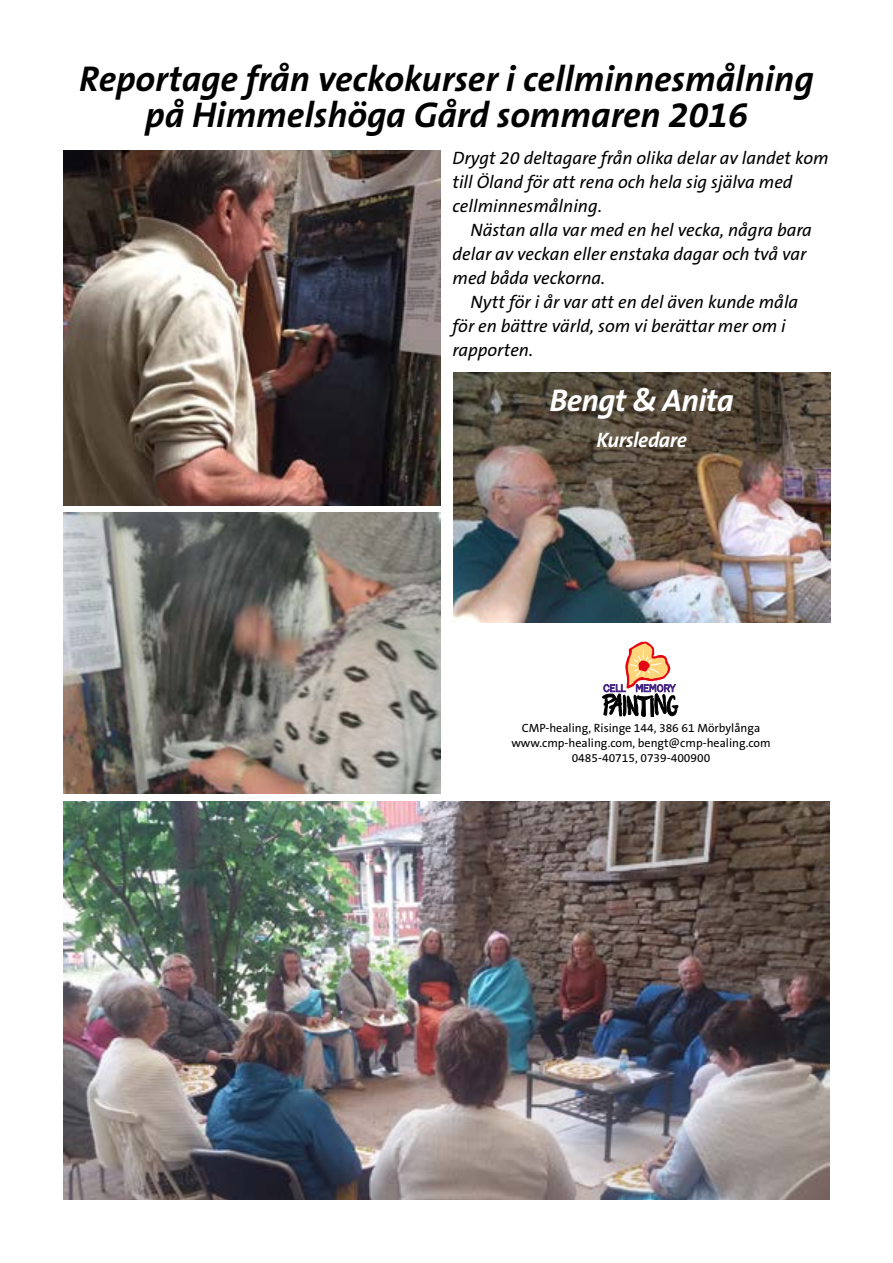
<style>
.page{position:relative;width:893px;height:1263px;background:#fff}
.page>*{position:absolute;margin:0;border:0;box-sizing:border-box;transform-origin:0 0}
.t1{font:italic 700 36px/36px "The Sans B7";color:#000;text-align:center}
.t2{font:italic 700 31.5px "The Sans B7";letter-spacing:-.02em;color:#fff}
.t3{font:italic 700 21px "The Sans B7";letter-spacing:-.02em;color:#fff}
.t4{font:italic 18px/24px "The Sans B5 Plain";color:#000}
.t5{font:12px/15px "The Sans B5 Plain";color:#000;text-align:center}
</style>
<div class="page">
<svg style="left:602px;top:641px;width:76px;height:75px"></svg>
<img style="left:453px;top:372px;width:377px;height:251px">
<img style="left:64px;top:151px;width:376px;height:354px">
<img style="left:64px;top:512px;width:376px;height:281px">
<img style="left:64px;top:801px;width:765px;height:398px">
<h1 class="t1" style="left:79px;top:62px;width:736px">Reportage från veckokurser i cellminnesmålning på Himmelshöga Gård sommaren 2016</h1>
<p class="t4" style="left:452px;top:147px;width:378px">Drygt 20 deltagare från olika delar av landet kom till Öland för att rena och hela sig själva med cellminnesmålning.</p>
<p class="t4" style="left:452px;top:219px;width:361px;text-indent:18px">Nästan alla var med en hel vecka, några bara delar av veckan eller enstaka dagar och två var med båda veckorna.</p>
<p class="t4" style="left:452px;top:291px;width:347px;text-indent:18px">Nytt för i år var att en del även kunde måla för en bättre värld, som vi berättar mer om i rapporten.</p>
<h2 class="t2" style="left:549px;top:384px;width:186px">Bengt &amp; Anita</h2>
<p class="t3" style="left:596px;top:429px;width:92px">Kursledare</p>
<p class="t5" style="left:511px;top:720px;width:261px">CMP-healing, Risinge 144, 386 61 Mörbylånga www.cmp-healing.com, bengt@cmp-healing.com<br>0485-40715, 0739-400900</p>
</div>
